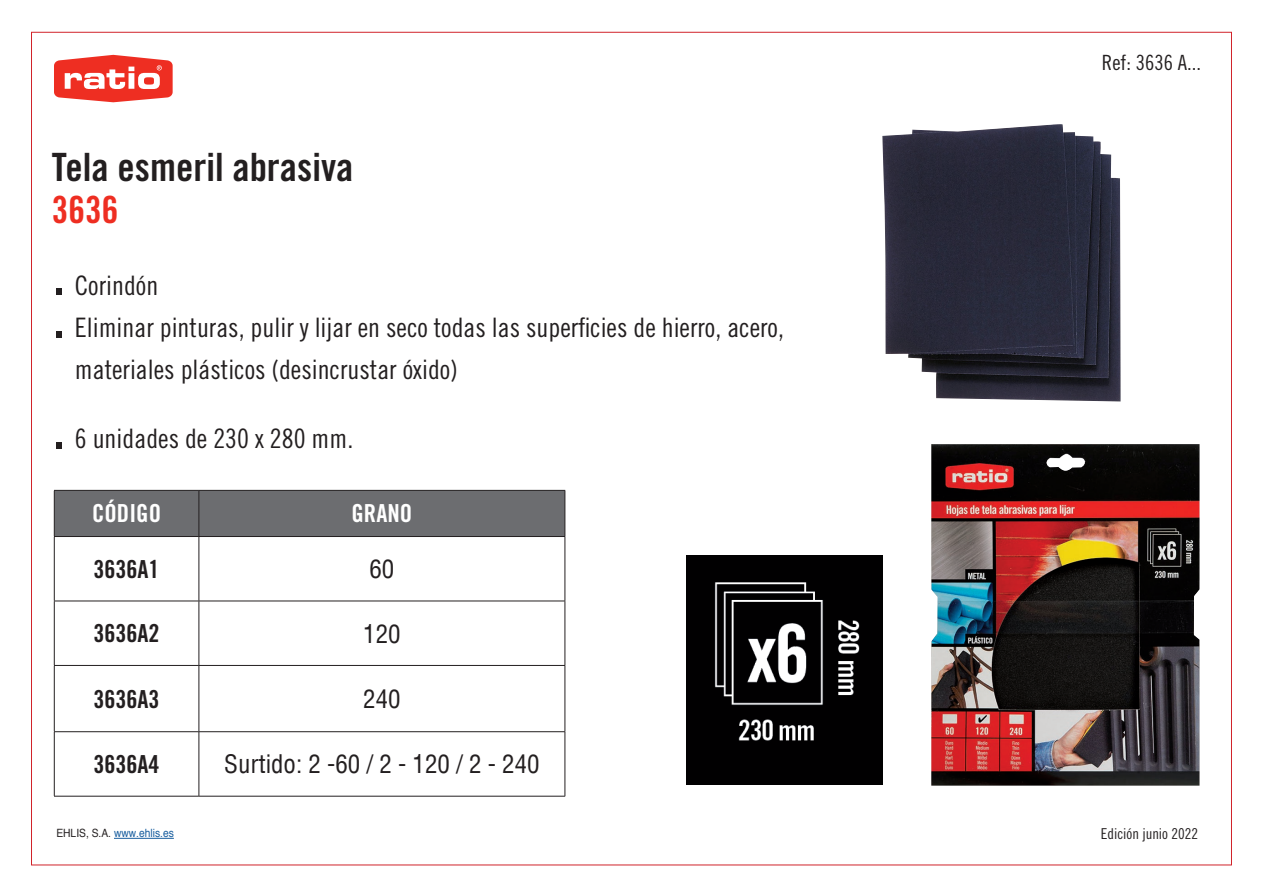
<style>
.page{position:relative;width:1263px;height:893px;background:#fff}
.page>*{position:absolute;margin:0;border:0;box-sizing:border-box;transform-origin:0 0}
.t1{font:63.9px "Trade Gothic LT Std Cn 18";color:#231f20}
.t2{font:39px "Trade Gothic LT Std Bd Cn 20";color:#231f20}
.t3{font:37.5px "Trade Gothic LT Std Bd Cn 20";color:#ee2e22}
.t4{font:26.85px/42.2px "Trade Gothic LT Std Cn 18";color:#231f20}
.t5{font:condensed 24.9px "Helvetica";color:#231f20}
.t6{font:24.9px "Trade Gothic LT Std Bd Cn 20";color:#231f20}
.t7{font:24.9px "Trade Gothic LT Std Bd Cn 20";color:#fff}
.t8{font:21px "Trade Gothic LT Std Cn 18";color:#231f20}
.t9{font:15px "Trade Gothic LT Std Cn 18";color:#231f20}
.t10{font:11.4px "Helvetica";color:#175d9e;scale:.9 1}
.s1{color:#231f20}
</style>
<div class="page">
<hr style="left:114px;top:838px;width:60px;height:1px;background:#175d9e">
<svg style="left:54px;top:55px;width:119px;height:47px"></svg>
<div style="left:55px;top:491px;width:510px;height:45px;background:#6c6d70"></div>
<hr style="left:54px;top:537px;width:1px;height:64px;background:#231f20">
<hr style="left:199px;top:537px;width:1px;height:64px;background:#231f20">
<hr style="left:565px;top:537px;width:1px;height:64px;background:#231f20">
<hr style="left:54px;top:601px;width:145px;height:1px;background:#231f20">
<hr style="left:54px;top:601px;width:1px;height:64px;background:#231f20">
<hr style="left:199px;top:601px;width:366px;height:1px;background:#231f20">
<hr style="left:199px;top:601px;width:1px;height:64px;background:#231f20">
<hr style="left:565px;top:601px;width:1px;height:64px;background:#231f20">
<hr style="left:54px;top:665px;width:145px;height:1px;background:#231f20">
<hr style="left:54px;top:666px;width:1px;height:65px;background:#231f20">
<hr style="left:199px;top:665px;width:366px;height:1px;background:#231f20">
<hr style="left:199px;top:666px;width:1px;height:65px;background:#231f20">
<hr style="left:565px;top:666px;width:1px;height:65px;background:#231f20">
<hr style="left:54px;top:731px;width:145px;height:1px;background:#231f20">
<hr style="left:54px;top:732px;width:1px;height:64px;background:#231f20">
<hr style="left:199px;top:731px;width:366px;height:1px;background:#231f20">
<hr style="left:199px;top:732px;width:1px;height:64px;background:#231f20">
<hr style="left:565px;top:732px;width:1px;height:64px;background:#231f20">
<hr style="left:54px;top:796px;width:145px;height:1px;background:#231f20">
<hr style="left:199px;top:796px;width:366px;height:1px;background:#231f20">
<hr style="left:54px;top:490px;width:145px;height:1px;background:#231f20">
<hr style="left:54px;top:491px;width:1px;height:45px;background:#231f20">
<hr style="left:199px;top:490px;width:366px;height:1px;background:#231f20">
<hr style="left:199px;top:491px;width:1px;height:45px;background:#231f20">
<hr style="left:565px;top:491px;width:1px;height:45px;background:#231f20">
<hr style="left:54px;top:536px;width:145px;height:1px;background:#231f20">
<hr style="left:199px;top:536px;width:366px;height:1px;background:#231f20">
<img style="left:882px;top:124px;width:238px;height:277px">
<img style="left:687px;top:556px;width:195px;height:228px">
<img style="left:931px;top:444px;width:268px;height:342px">
<h2 class="t2" style="left:52px;top:144px;width:303px">Tela esmeril abrasiva</h2>
<h3 class="t3" style="left:52px;top:187px;width:68px">3636</h3>
<h1 class="t1" style="left:52px;top:234px;width:16px">.</h1>
<h1 class="t1" style="left:52px;top:276px;width:16px">.</h1>
<p class="t4" style="left:75px;top:264px;width:85px">Corindón</p>
<p class="t4" style="left:75px;top:306px;width:710px">Eliminar pinturas, pulir y lijar en seco todas las superficies de hierro, acero, materiales plásticos (desincrustar óxido)</p>
<h1 class="t1" style="left:52px;top:387px;width:16px">.</h1>
<p class="t4" style="left:75px;top:417px;width:280px">6 unidades de 230 x 280 mm.</p>
<p class="t7" style="left:92px;top:498px;width:70px">CÓDIGO</p>
<p class="t7" style="left:352px;top:498px;width:62px">GRANO</p>
<p class="t6" style="left:94px;top:554px;width:68px">3636A1</p>
<p class="t5" style="left:369px;top:553px;width:26px">60</p>
<p class="t6" style="left:94px;top:618px;width:68px">3636A2</p>
<p class="t5" style="left:363px;top:618px;width:39px">120</p>
<p class="t6" style="left:94px;top:683px;width:68px">3636A3</p>
<p class="t5" style="left:363px;top:683px;width:39px">240</p>
<p class="t6" style="left:94px;top:749px;width:68px">3636A4</p>
<p class="t5" style="left:224px;top:749px;width:317px">Surtido: 2 -60 / 2 - 120 / 2 - 240</p>
<p class="t8" style="left:1102px;top:50px;width:101px">Ref: 3636 A...</p>
<p class="t10" style="left:56px;top:825px;width:132px"><span class="s1">EHLIS, S.A.</span> www.ehlis.es</p>
<p class="t9" style="left:1101px;top:825px;width:99px">Edición junio 2022</p>
</div>
